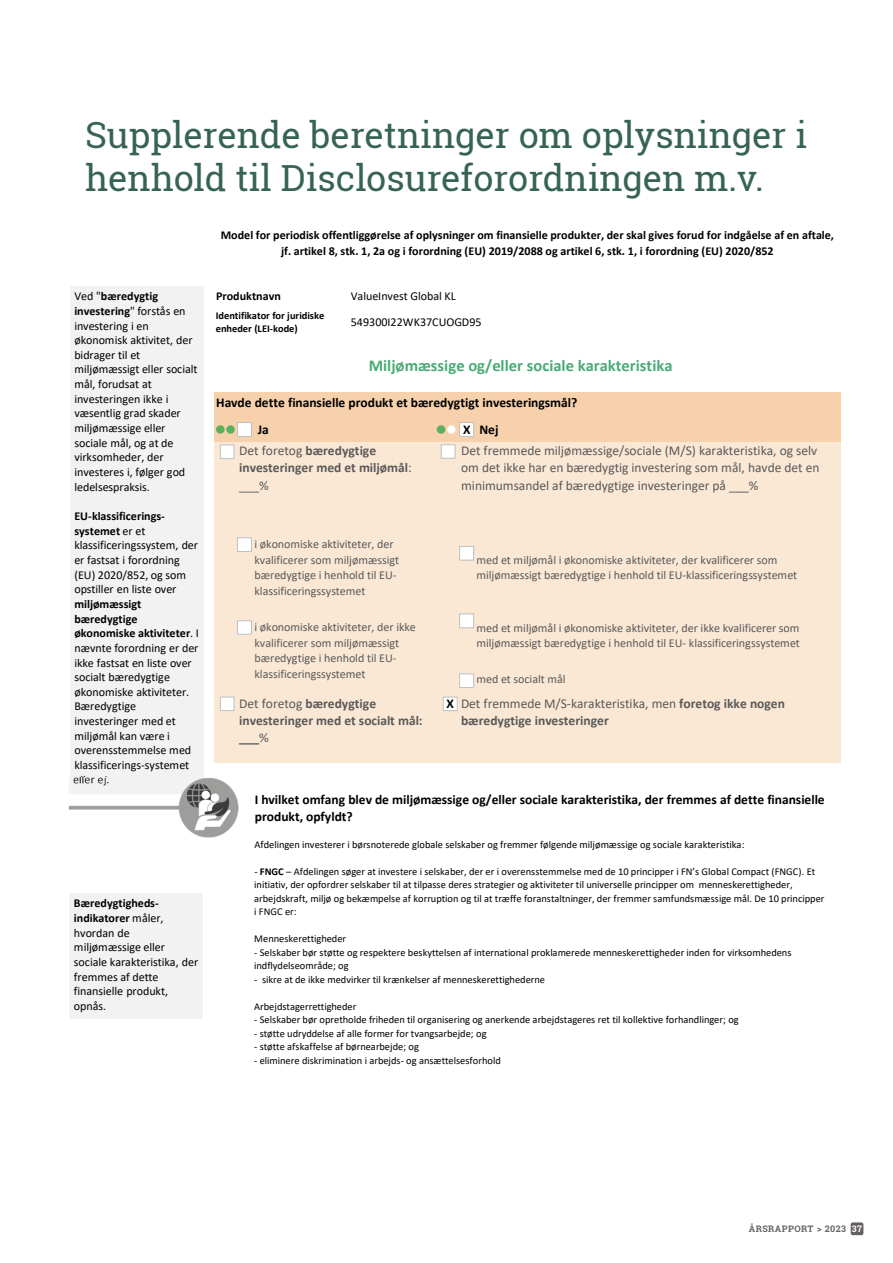
<style>
.page{position:relative;width:893px;height:1263px;background:#fff}
.page>*{position:absolute;margin:0;border:0;box-sizing:border-box;transform-origin:0 0}
.t1{font:36px/43.2px "Roboto Slab";color:#376357}
.t2{font:700 16.5px "Calibri";letter-spacing:.005em;color:#49ab74}
.t3{font:700 13.5px/17.1px "Calibri";color:#595959}
.t4{font:700 13.5px/17.1px "Calibri";color:#000}
.t5{font:13.5px/17.1px "Calibri";letter-spacing:-.005em;color:#595959}
.t6{font:12px/14.7px "Calibri";letter-spacing:-.005em;color:#000}
.t7{font:12px/15.5px "Calibri";letter-spacing:-.005em;color:#595959}
.t8{font:700 12px/15.5px "Calibri";color:#000;text-align:center}
.t9{font:10.5px/13.5px "Calibri";letter-spacing:-.005em;color:#000}
.t10{font:700 10.5px/13.5px "Calibri";color:#000}
.t11{font:700 9px "Roboto Slab";letter-spacing:.05em;color:#636366}
.s1{font-weight:700}
.s2{font-weight:400}
.s3{color:#fff}
</style>
<div class="page">
<div style="left:851px;top:1222px;width:12px;height:13px;background:#635f63;border-radius:2px"></div>
<div style="left:214px;top:392px;width:627px;height:50px;background:#f6d1ac"></div>
<div style="left:214px;top:442px;width:627px;height:321px;background:#fae8d5"></div>
<div style="left:70px;top:893px;width:133px;height:125px;background:#f2f2f2"></div>
<div style="left:460px;top:423px;width:14px;height:13px;background:#fff"></div>
<div style="left:459px;top:422px;width:15px;height:15px;border:1px solid #bfbfbf"></div>
<div style="left:237px;top:423px;width:14px;height:13px;background:#fff"></div>
<div style="left:237px;top:422px;width:15px;height:15px;border:1px solid #bfbfbf"></div>
<div style="left:441px;top:445px;width:14px;height:13px;background:#fff"></div>
<div style="left:441px;top:444px;width:14px;height:14px;border:1px solid #bfbfbf"></div>
<div style="left:220px;top:445px;width:14px;height:14px;background:#fff"></div>
<div style="left:220px;top:445px;width:14px;height:14px;border:1px solid #bfbfbf"></div>
<div style="left:216px;top:425px;width:9px;height:9px;background:#5ab05d;border-radius:50%"></div>
<div style="left:226px;top:425px;width:9px;height:9px;background:#5ab05d;border-radius:50%"></div>
<div style="left:437px;top:425px;width:8px;height:9px;background:#5ab05d;border-radius:50%"></div>
<div style="left:447px;top:425px;width:8px;height:9px;background:#fff;border-radius:50%"></div>
<div style="left:237px;top:538px;width:14px;height:13px;background:#fff"></div>
<div style="left:237px;top:537px;width:15px;height:15px;border:1px solid #bfbfbf"></div>
<div style="left:237px;top:621px;width:14px;height:13px;background:#fff"></div>
<div style="left:237px;top:620px;width:15px;height:14px;border:1px solid #bfbfbf"></div>
<div style="left:220px;top:697px;width:14px;height:14px;background:#fff"></div>
<div style="left:220px;top:697px;width:14px;height:14px;border:1px solid #bfbfbf"></div>
<div style="left:460px;top:546px;width:14px;height:14px;background:#fff"></div>
<div style="left:459px;top:546px;width:15px;height:14px;border:1px solid #bfbfbf"></div>
<div style="left:460px;top:614px;width:14px;height:14px;background:#fff"></div>
<div style="left:459px;top:614px;width:15px;height:14px;border:1px solid #bfbfbf"></div>
<div style="left:460px;top:674px;width:14px;height:13px;background:#fff"></div>
<div style="left:459px;top:674px;width:15px;height:14px;border:1px solid #bfbfbf"></div>
<div style="left:443px;top:697px;width:14px;height:14px;background:#fff"></div>
<div style="left:443px;top:697px;width:14px;height:14px;border:1px solid #bfbfbf"></div>
<div style="left:70px;top:286px;width:133px;height:508px;background:#f2f2f2"></div>
<img style="left:69px;top:777px;width:169px;height:60px">
<p class="t1" style="left:85px;top:113px;width:724px">Supplerende beretninger om oplysninger i henhold til Disclosureforordningen m.v.</p>
<p class="t6" style="left:74px;top:288px;width:125px">Ved "<span class="s1">bæredygtig investering</span>" forstås en investering i en økonomisk aktivitet, der bidrager til et miljømæssigt eller socialt mål, forudsat at investeringen ikke i væsentlig grad skader miljømæssige eller sociale mål, og at de virksomheder, der investeres i, følger god ledelsespraksis.</p>
<p class="t6" style="left:74px;top:508px;width:126px"><span class="s1">EU‐klassificerings‐ systemet</span> er et klassificeringssystem, der er fastsat i forordning (EU) 2020/852, og som opstiller en liste over <span class="s1">miljømæssigt bæredygtige økonomiske aktiviteter</span>. I nævnte forordning er der ikke fastsat en liste over socialt bæredygtige økonomiske aktiviteter.<br>Bæredygtige investeringer med et miljømål kan være i overensstemmelse med klassificerings‐systemet</p>
<p class="t6" style="left:74px;top:896px;width:126px"><span class="s1">Bæredygtigheds‐ indikatorer</span> måler, hvordan de miljømæssige eller sociale karakteristika, der fremmes af dette finansielle produkt, opnås.</p>
<p class="t8" style="left:221px;top:227px;width:615px">Model for periodisk offentliggørelse af oplysninger om finansielle produkter, der skal gives forud for indgåelse af en aftale, jf. artikel 8, stk. 1, 2a og i forordning (EU) 2019/2088 og artikel 6, stk. 1, i forordning (EU) 2020/852</p>
<p class="t8" style="left:216px;top:288px;width:66px">Produktnavn</p>
<p class="t6" style="left:351px;top:288px;width:106px">ValueInvest Global KL</p>
<p class="t10" style="left:216px;top:308px;width:110px">Identifikator for juridiske enheder (LEI‐kode)</p>
<p class="t6" style="left:351px;top:314px;width:132px">549300I22WK37CUOGD95</p>
<p class="t2" style="left:369px;top:353px;width:305px">Miljømæssige og/eller sociale karakteristika</p>
<p class="t4" style="left:216px;top:394px;width:363px">Havde dette finansielle produkt et bæredygtigt investeringsmål?</p>
<p class="t3" style="left:239px;top:442px;width:174px"><span class="s2">Det foretog</span> bæredygtige investeringer med et miljømål<span class="s2">: ___%</span></p>
<p class="t5" style="left:461px;top:442px;width:360px">Det fremmede miljømæssige/sociale (M/S) karakteristika, og selv om det ikke har en bæredygtig investering som mål, havde det en minimumsandel af bæredygtige investeringer på ___%</p>
<p class="t4" style="left:258px;top:421px;width:13px">Ja</p>
<p class="t4" style="left:463px;top:421px;width:37px">X Nej</p>
<p class="t7" style="left:255px;top:536px;width:146px">i økonomiske aktiviteter, der kvalificerer som miljømæssigt bæredygtige i henhold til EU‐ klassificeringssystemet</p>
<p class="t7" style="left:476px;top:552px;width:322px">med et miljømål i økonomiske aktiviteter, der kvalificerer som miljømæssigt bæredygtige i henhold til EU‐klassificeringssystemet</p>
<p class="t7" style="left:255px;top:619px;width:163px">i økonomiske aktiviteter, der ikke kvalificerer som miljømæssigt bæredygtige i henhold til EU‐ klassificeringssystemet</p>
<p class="t7" style="left:476px;top:620px;width:325px">med et miljømål i økonomiske aktiviteter, der ikke kvalificerer som miljømæssigt bæredygtige i henhold til EU‐ klassificeringssystemet</p>
<p class="t7" style="left:476px;top:671px;width:91px">med et socialt mål</p>
<p class="t3" style="left:239px;top:694px;width:185px"><span class="s2">Det foretog</span> bæredygtige investeringer med et socialt mål: ___<span class="s2">%</span></p>
<p class="t3" style="left:461px;top:694px;width:325px"><span class="s2">Det fremmede M/S‐karakteristika, men</span> foretog ikke nogen bæredygtige investeringer</p>
<p class="t4" style="left:447px;top:695px;width:9px">X</p>
<p class="t4" style="left:255px;top:790px;width:571px">I hvilket omfang blev de miljømæssige og/eller sociale karakteristika, der fremmes af dette finansielle produkt, opfyldt?</p>
<p class="t9" style="left:254px;top:837px;width:492px">Afdelingen investerer i børsnoterede globale selskaber og fremmer følgende miljømæssige og sociale karakteristika:</p>
<p class="t9" style="left:254px;top:864px;width:572px">‐ <span class="s1">FNGC</span> – Afdelingen søger at investere i selskaber, der er i overensstemmelse med de 10 principper i FN’s Global Compact (FNGC). Et initiativ, der opfordrer selskaber til at tilpasse deres strategier og aktiviteter til universelle principper om menneskerettigheder, arbejdskraft, miljø og bekæmpelse af korruption og til at træffe foranstaltninger, der fremmer samfundsmæssige mål. De 10 principper i FNGC er:</p>
<p class="t9" style="left:254px;top:932px;width:539px">Menneskerettigheder<br>‐ Selskaber bør støtte og respektere beskyttelsen af international proklamerede menneskerettigheder inden for virksomhedens indflydelseområde; og<br>‐ sikre at de ikke medvirker til krænkelser af menneskerettighederne</p>
<p class="t9" style="left:254px;top:999px;width:486px">Arbejdstagerrettigheder<br>‐ Selskaber bør opretholde friheden til organisering og anerkende arbejdstageres ret til kollektive forhandlinger; og ‐ støtte udryddelse af alle former for tvangsarbejde; og<br>‐ støtte afskaffelse af børnearbejde; og<br>‐ eliminere diskrimination i arbejds‐ og ansættelsesforhold</p>
<p class="t11" style="left:749px;top:1222px;width:115px">ÅRSRAPPORT &gt; 2023 <span class="s3">37</span></p>
</div>
